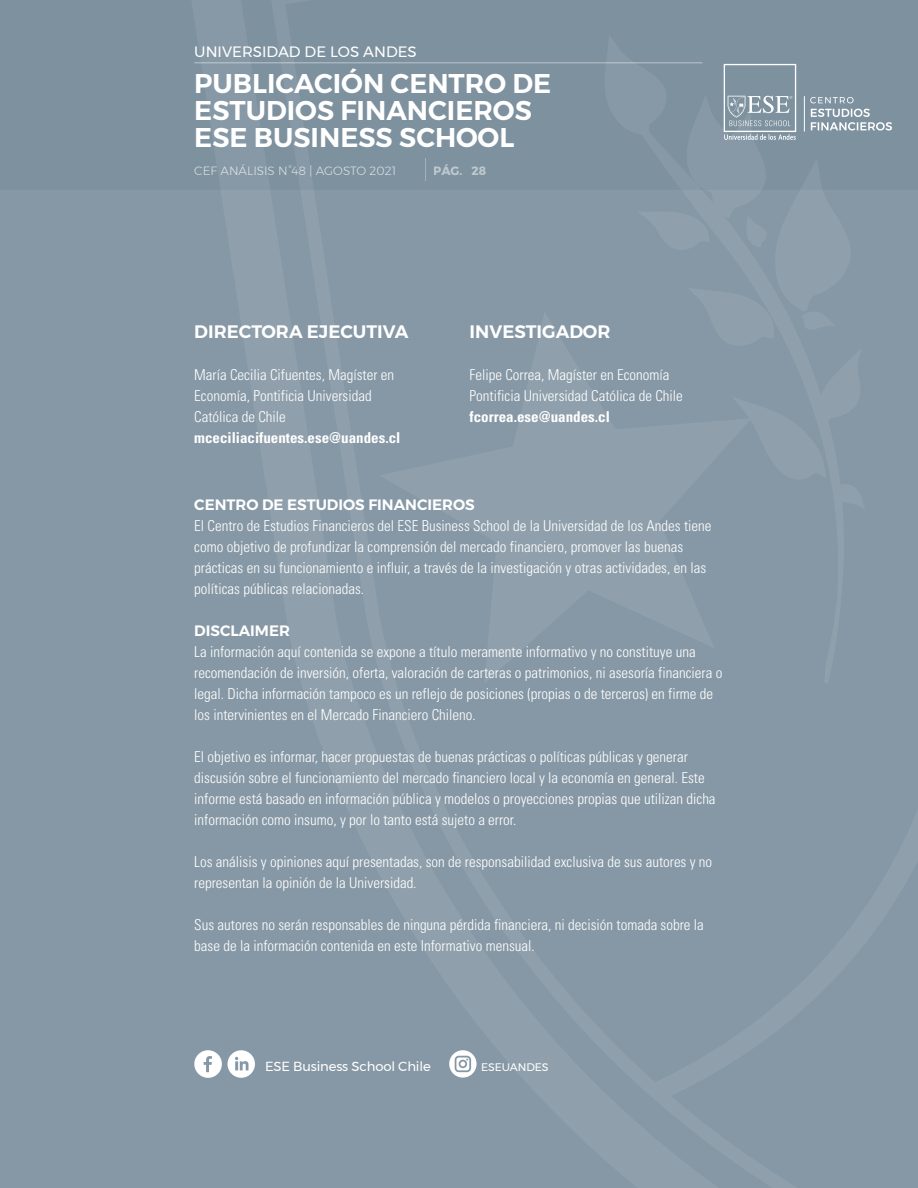
<style>
.page{position:relative;width:918px;height:1188px;background:#8698a5}
.page>*{position:absolute;margin:0;border:0;box-sizing:border-box;transform-origin:0 0}
.t1{font:600 27px/27px "Montserrat";color:#fff}
.t2{font:600 18px "Montserrat";color:#fff}
.t3{font:300 condensed 15px/21px "Univers LT Std";color:#fff}
.t4{font:700 condensed 15px "Univers LT Std";color:#fff}
.textos_gral{font:15px "Montserrat";color:#fff}
.t5{font:600 15px "Montserrat";color:#fff}
.t6{font:13.2px "Montserrat";letter-spacing:-.01em;color:#fff}
.t7{font:300 12px "Montserrat";color:#fff}
.t8{font:700 12px "Montserrat";color:#fff}
.t9{font:10.95px "Montserrat";letter-spacing:-.01em;color:#fff}
</style>
<div class="page">
<div style="left:0;top:0;width:918px;height:189px;background:#7d919f"></div>
<svg style="left:194px;top:1050px;width:61px;height:28px"></svg>
<svg style="left:449px;top:1050px;width:28px;height:28px"></svg>
<svg style="left:597px;top:62px;width:295px;height:78px"></svg>
<hr style="left:194px;top:62px;width:508px;height:1px;background:#fff">
<svg style="left:425px;top:158px;width:1px;height:22px"></svg>
<p class="textos_gral" style="left:194px;top:37px;width:217px">ECONOMÍA INTERNACIONAL</p>
<h1 class="t1" style="left:194px;top:70px;width:404px">CAMBIOS EN PROYECCIONES<br>DE CRECIMIENTO MUNDIAL</h1>
<p class="textos_gral" style="left:194px;top:40px;width:224px">UNIVERSIDAD DE LOS ANDES</p>
<p class="t1" style="left:194px;top:70px;width:358px">PUBLICACIÓN CENTRO DE<br>ESTUDIOS FINANCIEROS</p>
<p class="t1" style="left:194px;top:124px;width:321px">ESE BUSINESS SCHOOL</p>
<p class="t7" style="left:194px;top:162px;width:203px">CEF ANÁLISIS N°48 | AGOSTO 2021</p>
<p class="t8" style="left:434px;top:161px;width:54px">PÁG. 28</p>
<p class="t2" style="left:194px;top:318px;width:216px">DIRECTORA EJECUTIVA</p>
<p class="t3" style="left:194px;top:365px;width:201px">María Cecilia Cifuentes, Magíster en<br>Economía, Pontificia Universidad</p>
<p class="t3" style="left:194px;top:407px;width:93px">Católica de Chile</p>
<p class="t4" style="left:194px;top:429px;width:208px">mceciliacifuentes.ese@uandes.cl</p>
<p class="t2" style="left:470px;top:318px;width:142px">INVESTIGADOR</p>
<p class="t3" style="left:470px;top:365px;width:201px">Felipe Correa, Magíster en Economía</p>
<p class="t3" style="left:470px;top:386px;width:215px">Pontificia Universidad Católica de Chile</p>
<p class="t4" style="left:470px;top:408px;width:142px">fcorrea.ese@uandes.cl</p>
<p class="t5" style="left:194px;top:493px;width:282px">CENTRO DE ESTUDIOS FINANCIEROS</p>
<p class="t3" style="left:194px;top:515px;width:519px">El Centro de Estudios Financieros del ESE Business School de la Universidad de los Andes tiene como objetivo de profundizar la comprensión del mercado financiero, promover las buenas prácticas en su funcionamiento e influir, a través de la investigación y otras actividades, en las políticas públicas relacionadas.</p>
<p class="t5" style="left:194px;top:619px;width:97px">DISCLAIMER</p>
<p class="t3" style="left:194px;top:641px;width:530px">La información aquí contenida se expone a título meramente informativo y no constituye una recomendación de inversión, oferta, valoración de carteras o patrimonios, ni asesoría financiera o legal. Dicha información tampoco es un reflejo de posiciones (propias o de terceros) en firme de los intervinientes en el Mercado Financiero Chileno.</p>
<p class="t3" style="left:194px;top:746px;width:523px">El objetivo es informar, hacer propuestas de buenas prácticas o políticas públicas y generar discusión sobre el funcionamiento del mercado financiero local y la economía en general. Este informe está basado en información pública y modelos o proyecciones propias que utilizan dicha información como insumo, y por lo tanto está sujeto a error.</p>
<p class="t3" style="left:194px;top:851px;width:519px">Los análisis y opiniones aquí presentadas, son de responsabilidad exclusiva de sus autores y no representan la opinión de la Universidad.</p>
<p class="t3" style="left:194px;top:914px;width:511px">Sus autores no serán responsables de ninguna pérdida financiera, ni decisión tomada sobre la base de la información contenida en este Informativo mensual.</p>
<p class="t6" style="left:265px;top:1056px;width:167px">ESE Business School Chile</p>
<p class="t9" style="left:481px;top:1058px;width:69px">ESEUANDES</p>
</div>
